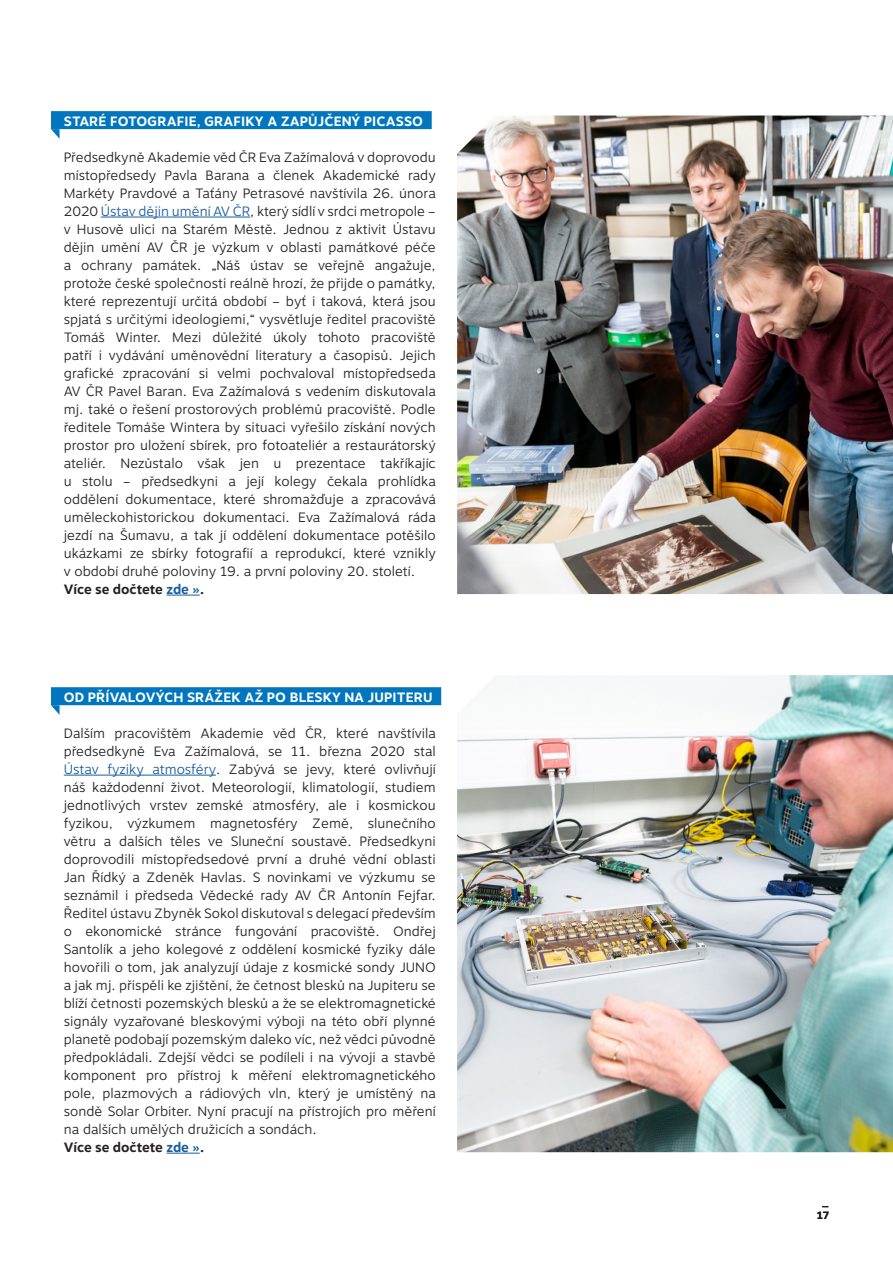
<style>
.page{position:relative;width:893px;height:1263px;background:#fff}
.page>*{position:absolute;margin:0;border:0;box-sizing:border-box;transform-origin:0 0}
.Chleba{font:300 13.5px/18px "Motiva Sans";color:#231f20;text-align:justify}
.REAGUJE_krátké_zpráv{font:700 13.5px "Motiva Sans";letter-spacing:.01em;color:#fff}
.Chleba-2{font:700 13.5px "Motiva Sans";letter-spacing:-.005em;color:#231f20}
.t1{font:700 10.5px "Motiva Sans";color:#231f20}
.s1{color:#175d9e}
.s2{font-size:15px}
</style>
<div class="page">
<div style="left:51px;top:111px;width:381px;height:18px;background:#0076be"></div>
<hr style="left:101px;top:217px;width:149px;height:1px;background:#175d9e">
<hr style="left:166px;top:595px;width:34px;height:1px;background:#175d9e">
<svg style="left:51px;top:129px;width:9px;height:10px"></svg>
<img style="left:457px;top:116px;width:436px;height:478px">
<div style="left:51px;top:687px;width:390px;height:18px;background:#0076be"></div>
<hr style="left:64px;top:775px;width:152px;height:1px;background:#175d9e">
<hr style="left:166px;top:1153px;width:34px;height:1px;background:#175d9e">
<svg style="left:51px;top:705px;width:9px;height:10px"></svg>
<img style="left:457px;top:675px;width:436px;height:477px">
<p class="REAGUJE_krátké_zpráv" style="left:64px;top:111px;width:361px">STARÉ FOTOGRAFIE, GRAFIKY A ZAPŮJČENÝ PICASSO</p>
<p class="Chleba" style="left:64px;top:148px;width:374px">Předsedkyně Akademie věd ČR Eva Zažímalová v doprovodu místopředsedy Pavla Barana a členek Akademické rady Markéty Pravdové a Taťány Petrasové navštívila 26. února 2020 <span class="s1">Ústav dějin umění AV ČR</span>, který sídlí v srdci metropole – v Husově ulici na Starém Městě. Jednou z aktivit Ústavu dějin umění AV ČR je výzkum v oblasti památkové péče a ochrany památek. „Náš ústav se veřejně angažuje, protože české společnosti reálně hrozí, že přijde o památky, které reprezentují určitá období – byť i taková, která jsou spjatá s určitými ideologiemi,“ vysvětluje ředitel pracoviště Tomáš Winter. Mezi důležité úkoly tohoto pracoviště patří i vydávání uměnovědní literatury a časopisů. Jejich grafické zpracování si velmi pochvaloval místopředseda AV ČR Pavel Baran. Eva Zažímalová s vedením diskutovala mj. také o řešení prostorových problémů pracoviště. Podle ředitele Tomáše Wintera by situaci vyřešilo získání nových prostor pro uložení sbírek, pro fotoateliér a restaurátorský ateliér. Nezůstalo však jen u prezentace takříkajíc u stolu – předsedkyni a její kolegy čekala prohlídka oddělení dokumentace, které shromažďuje a zpracovává uměleckohistorickou dokumentaci. Eva Zažímalová ráda jezdí na Šumavu, a tak jí oddělení dokumentace potěšilo ukázkami ze sbírky fotografií a reprodukcí, které vznikly v období druhé poloviny 19. a první poloviny 20. století.</p>
<p class="Chleba-2" style="left:64px;top:579px;width:142px">Více se dočtete <span class="s1">zde »</span><span class="s2">.</span></p>
<p class="REAGUJE_krátké_zpráv" style="left:64px;top:687px;width:370px">OD PŘÍVALOVÝCH SRÁŽEK AŽ PO BLESKY NA JUPITERU</p>
<p class="Chleba" style="left:64px;top:724px;width:374px">Dalším pracovištěm Akademie věd ČR, které navštívila předsedkyně Eva Zažímalová, se 11. března 2020 stal <span class="s1">Ústav fyziky atmosféry</span>. Zabývá se jevy, které ovlivňují náš každodenní život. Meteorologií, klimatologií, studiem jednotlivých vrstev zemské atmosféry, ale i kosmickou fyzikou, výzkumem magnetosféry Země, slunečního větru a dalších těles ve Sluneční soustavě. Předsedkyni doprovodili místopředsedové první a druhé vědní oblasti Jan Řídký a Zdeněk Havlas. S novinkami ve výzkumu se seznámil i předseda Vědecké rady AV ČR Antonín Fejfar.<br>Ředitel ústavu Zbyněk Sokol diskutoval s delegací především o ekonomické stránce fungování pracoviště. Ondřej Santolík a jeho kolegové z oddělení kosmické fyziky dále hovořili o tom, jak analyzují údaje z kosmické sondy JUNO a jak mj. přispěli ke zjištění, že četnost blesků na Jupiteru se blíží četnosti pozemských blesků a že se elektromagnetické signály vyzařované bleskovými výboji na této obří plynné planetě podobají pozemským daleko víc, než vědci původně předpokládali. Zdejší vědci se podíleli i na vývoji a stavbě komponent pro přístroj k měření elektromagnetického pole, plazmových a rádiových vln, který je umístěný na sondě Solar Orbiter. Nyní pracují na přístrojích pro měření na dalších umělých družicích a sondách.</p>
<p class="Chleba-2" style="left:64px;top:1137px;width:142px">Více se dočtete <span class="s1">zde »</span><span class="s2">.</span></p>
<p class="t1" style="left:822px;top:1194px;width:9px">_</p>
<p class="t1" style="left:817px;top:1207px;width:14px">17</p>
</div>
